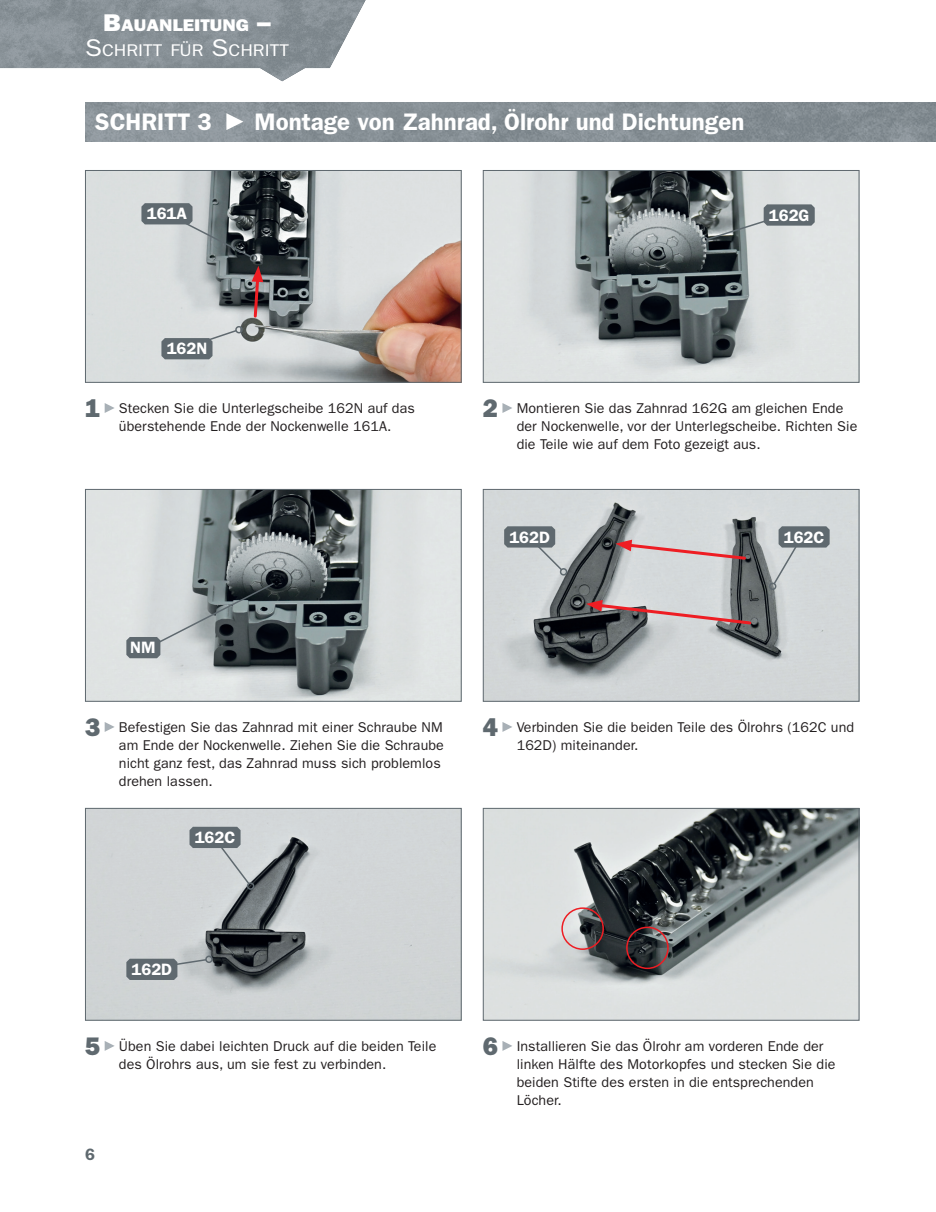
<style>
.page{position:relative;width:936px;height:1212px;background:#fff}
.page>*{position:absolute;margin:0;border:0;box-sizing:border-box;transform-origin:0 0}
.t1{font:600 24px "ITC Franklin Gothic Std";color:#fff}
.t2{font:16.95px "ITC Franklin Gothic Std";color:#fff;scale:1.12 1}
.t3{font:16.95px "ITC Franklin Gothic Std Hvy";color:#fff;scale:1.12 1}
.t4{font:600 16.5px "ITC Franklin Gothic Std";color:#fff}
.t5{font:600 16.5px "ITC Franklin Gothic Std";color:#5f696f}
.t6{font:14.25px/18px "ITC Franklin Gothic Std";letter-spacing:.005em;color:#231f20}
.s1{font-size:24.3px}
.s2{font-family:"ITC Franklin Gothic Std Hvy";font-size:25.5px;color:#5f696f}
</style>
<div class="page">
<img style="left:0;top:0;width:366px;height:81px">
<img style="left:85px;top:102px;width:850px;height:39px">
<svg style="left:226px;top:113px;width:17px;height:17px"></svg>
<img style="left:87px;top:810px;width:372px;height:208px">
<div style="left:85px;top:808px;width:376px;height:212px;border:1px solid #5f696f"></div>
<img style="left:485px;top:810px;width:372px;height:208px">
<div style="left:483px;top:808px;width:376px;height:212px;border:1px solid #5f696f"></div>
<svg style="left:105px;top:1041px;width:10px;height:10px"></svg>
<svg style="left:502px;top:1041px;width:10px;height:10px"></svg>
<img style="left:87px;top:172px;width:372px;height:209px">
<div style="left:85px;top:170px;width:376px;height:213px;border:1px solid #5f696f"></div>
<img style="left:485px;top:172px;width:372px;height:209px">
<div style="left:483px;top:170px;width:376px;height:213px;border:1px solid #5f696f"></div>
<svg style="left:105px;top:403px;width:9px;height:10px"></svg>
<svg style="left:502px;top:403px;width:10px;height:10px"></svg>
<img style="left:87px;top:491px;width:372px;height:209px">
<div style="left:85px;top:489px;width:376px;height:213px;border:1px solid #5f696f"></div>
<img style="left:485px;top:491px;width:372px;height:209px">
<div style="left:483px;top:489px;width:376px;height:213px;border:1px solid #5f696f"></div>
<svg style="left:105px;top:722px;width:10px;height:10px"></svg>
<svg style="left:502px;top:722px;width:10px;height:10px"></svg>
<div style="left:235px;top:326px;width:8px;height:8px;border:2px solid #5f696f;border-radius:50%"></div>
<svg style="left:161px;top:329px;width:77px;height:30px;background:#a0a7aa"></svg>
<div style="left:249px;top:254px;width:8px;height:8px;border:2px solid #5f696f;border-radius:50%"></div>
<svg style="left:141px;top:203px;width:112px;height:56px;background:#8b9395"></svg>
<svg style="left:251px;top:266px;width:12px;height:53px"></svg>
<div style="left:700px;top:236px;width:8px;height:8px;border:2px solid #5f696f;border-radius:50%"></div>
<svg style="left:705px;top:204px;width:109px;height:37px;background:#91999b"></svg>
<svg style="left:126px;top:582px;width:149px;height:76px;background:#8a9193"></svg>
<div style="left:768px;top:582px;width:8px;height:8px;border:2px solid #5f696f;border-radius:50%"></div>
<svg style="left:772px;top:526px;width:57px;height:60px;background:#adb4b7"></svg>
<div style="left:559px;top:568px;width:8px;height:8px;border:2px solid #5f696f;border-radius:50%"></div>
<svg style="left:504px;top:526px;width:59px;height:46px;background:#a3aaad"></svg>
<div style="left:205px;top:955px;width:8px;height:8px;border:2px solid #5f696f;border-radius:50%"></div>
<svg style="left:126px;top:958px;width:82px;height:22px;background:#868e92"></svg>
<div style="left:246px;top:882px;width:8px;height:8px;border:2px solid #5f696f;border-radius:50%"></div>
<svg style="left:189px;top:827px;width:62px;height:59px;background:#aeb4b7"></svg>
<svg style="left:615px;top:540px;width:132px;height:21px;background:#c6a9ab"></svg>
<svg style="left:586px;top:600px;width:167px;height:26px;background:#a28c8e"></svg>
<div style="left:561px;top:907px;width:43px;height:43px;border:2px solid #ee1d23;border-radius:50%"></div>
<div style="left:626px;top:926px;width:42px;height:43px;border:2px solid #ee1d23;border-radius:50%"></div>
<p class="t3" style="left:103px;top:15px;width:151px"><span class="s1">B</span>AUANLEITUNG <span class="s1">–</span></p>
<p class="t2" style="left:85px;top:41px;width:183px"><span class="s1">S</span>CHRITT FÜR <span class="s1">S</span>CHRITT</p>
<h1 class="t1" style="left:95px;top:108px;width:118px">SCHRITT 3</h1>
<h1 class="t1" style="left:254px;top:108px;width:491px">Montage von Zahnrad, Ölrohr und Dichtungen</h1>
<p class="t4" style="left:147px;top:204px;width:42px">161A</p>
<p class="t4" style="left:768px;top:205px;width:42px">162G</p>
<p class="t4" style="left:167px;top:339px;width:42px">162N</p>
<p class="t6" style="left:119px;top:399px;width:297px;text-indent:-34px"><span class="s2">1</span> Stecken Sie die Unterlegscheibe 162N auf das überstehende Ende der Nockenwelle 161A.</p>
<p class="t6" style="left:516px;top:399px;width:342px;text-indent:-34px"><span class="s2">2</span> Montieren Sie das Zahnrad 162G am gleichen Ende der Nockenwelle, vor der Unterlegscheibe. Richten Sie die Teile wie auf dem Foto gezeigt aus.</p>
<p class="t4" style="left:130px;top:638px;width:27px">NM</p>
<p class="t4" style="left:509px;top:527px;width:42px">162D</p>
<p class="t4" style="left:783px;top:527px;width:42px">162C</p>
<p class="t6" style="left:119px;top:718px;width:326px;text-indent:-34px"><span class="s2">3</span> Befestigen Sie das Zahnrad mit einer Schraube NM am Ende der Nockenwelle. Ziehen Sie die Schraube nicht ganz fest, das Zahnrad muss sich problemlos drehen lassen.</p>
<p class="t6" style="left:516px;top:718px;width:339px;text-indent:-34px"><span class="s2">4</span> Verbinden Sie die beiden Teile des Ölrohrs (162C und<br>162D) miteinander.</p>
<p class="t4" style="left:195px;top:828px;width:42px">162C</p>
<p class="t4" style="left:132px;top:959px;width:42px">162D</p>
<p class="t6" style="left:119px;top:1037px;width:319px;text-indent:-34px"><span class="s2">5</span> Üben Sie dabei leichten Druck auf die beiden Teile des Ölrohrs aus, um sie fest zu verbinden.</p>
<p class="t6" style="left:516px;top:1037px;width:320px;text-indent:-34px"><span class="s2">6</span> Installieren Sie das Ölrohr am vorderen Ende der linken Hälfte des Motorkopfes und stecken Sie die beiden Stifte des ersten in die entsprechenden Löcher.</p>
<p class="t5" style="left:85px;top:1144px;width:11px">6</p>
</div>
